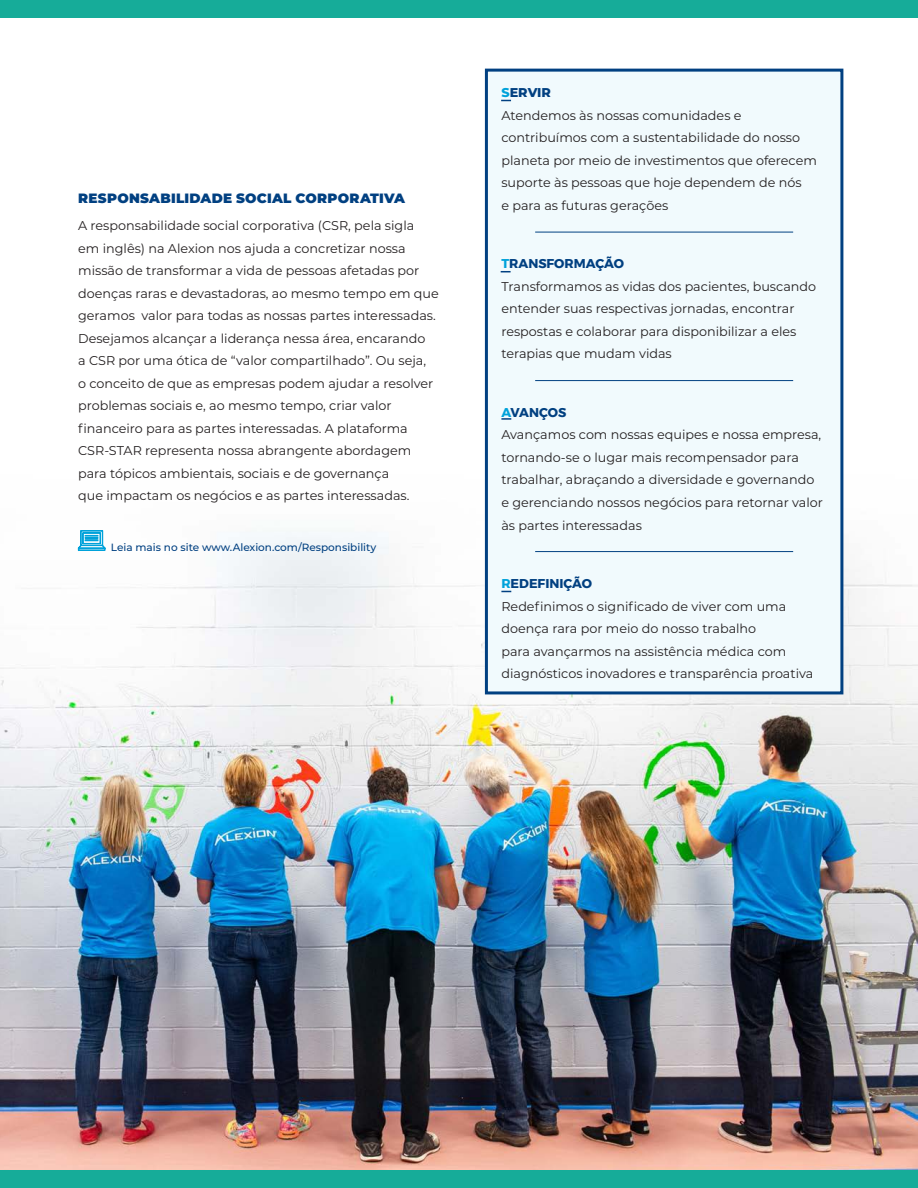
<style>
.page{position:relative;width:918px;height:1188px;background:#fff}
.page>*{position:absolute;margin:0;border:0;box-sizing:border-box;transform-origin:0 0}
.tni{font:900 13.5px "Montserrat";letter-spacing:.015em;color:#014081}
.t1{font:12.75px/22.5px "Montserrat";color:#231f20}
.t2{font:500 10.5px "Montserrat";color:#014081}
.s1{font-weight:800;color:#00a2da}
.s2{font-weight:800;color:#014081}
.s3{font-weight:700;color:#00a2da}
.s4{font-weight:700;color:#014081}
</style>
<div class="page">
<div style="left:0;top:0;width:918px;height:18px;background:#16ac99"></div>
<div style="left:0;top:1170px;width:918px;height:18px;background:#16ac99"></div>
<img style="left:0;top:406px;width:918px;height:764px">
<svg style="left:78px;top:530px;width:27px;height:21px"></svg>
<div style="left:486px;top:70px;width:356px;height:623px;background:#f1fafd"></div>
<hr style="left:535px;top:232px;width:258px;height:1px;background:#014081">
<hr style="left:535px;top:380px;width:258px;height:1px;background:#014081">
<hr style="left:535px;top:551px;width:258px;height:1px;background:#014081">
<div style="left:485px;top:69px;width:358px;height:625px;border:3px solid #014081"></div>
<svg style="left:501px;top:418px;width:10px;height:2px"></svg>
<p class="tni" style="left:78px;top:188px;width:328px">RESPONSABILIDADE SOCIAL CORPORATIVA</p>
<p class="t1" style="left:78px;top:214px;width:362px">A responsabilidade social corporativa (CSR, pela sigla<br>em inglês) na Alexion nos ajuda a concretizar nossa missão de transformar a vida de pessoas afetadas por doenças raras e devastadoras, ao mesmo tempo em que geramos valor para todas as nossas partes interessadas.<br>Desejamos alcançar a liderança nessa área, encarando<br>a CSR por uma ótica de “valor compartilhado”. Ou seja,<br>o conceito de que as empresas podem ajudar a resolver problemas sociais e, ao mesmo tempo, criar valor financeiro para as partes interessadas. A plataforma CSR-STAR representa nossa abrangente abordagem para tópicos ambientais, sociais e de governança<br>que impactam os negócios e as partes interessadas.</p>
<p class="t2" style="left:111px;top:540px;width:267px">Leia mais no site www.Alexion.com/Responsibility</p>
<p class="t1" style="left:501px;top:81px;width:317px"><span class="s1">S</span><span class="s2">ERVIR<br></span>Atendemos às nossas comunidades e contribuímos com a sustentabilidade do nosso planeta por meio de investimentos que oferecem suporte às pessoas que hoje dependem de nós<br>e para as futuras gerações</p>
<p class="t1" style="left:501px;top:252px;width:316px"><span class="s3">T</span><span class="s4">RANSFORMAÇÃO<br></span>Transformamos as vidas dos pacientes, buscando entender suas respectivas jornadas, encontrar respostas e colaborar para disponibilizar a eles terapias que mudam vidas</p>
<p class="t1" style="left:501px;top:401px;width:323px"><span class="s3">A</span><span class="s4">VANÇOS<br></span>Avançamos com nossas equipes e nossa empresa, tornando-se o lugar mais recompensador para trabalhar, abraçando a diversidade e governando e gerenciando nossos negócios para retornar valor às partes interessadas</p>
<p class="t1" style="left:501px;top:572px;width:313px"><span class="s3">R</span><span class="s4">EDEFINIÇÃO<br></span>Redefinimos o significado de viver com uma doença rara por meio do nosso trabalho<br>para avançarmos na assistência médica com diagnósticos inovadores e transparência proativa</p>
</div>
